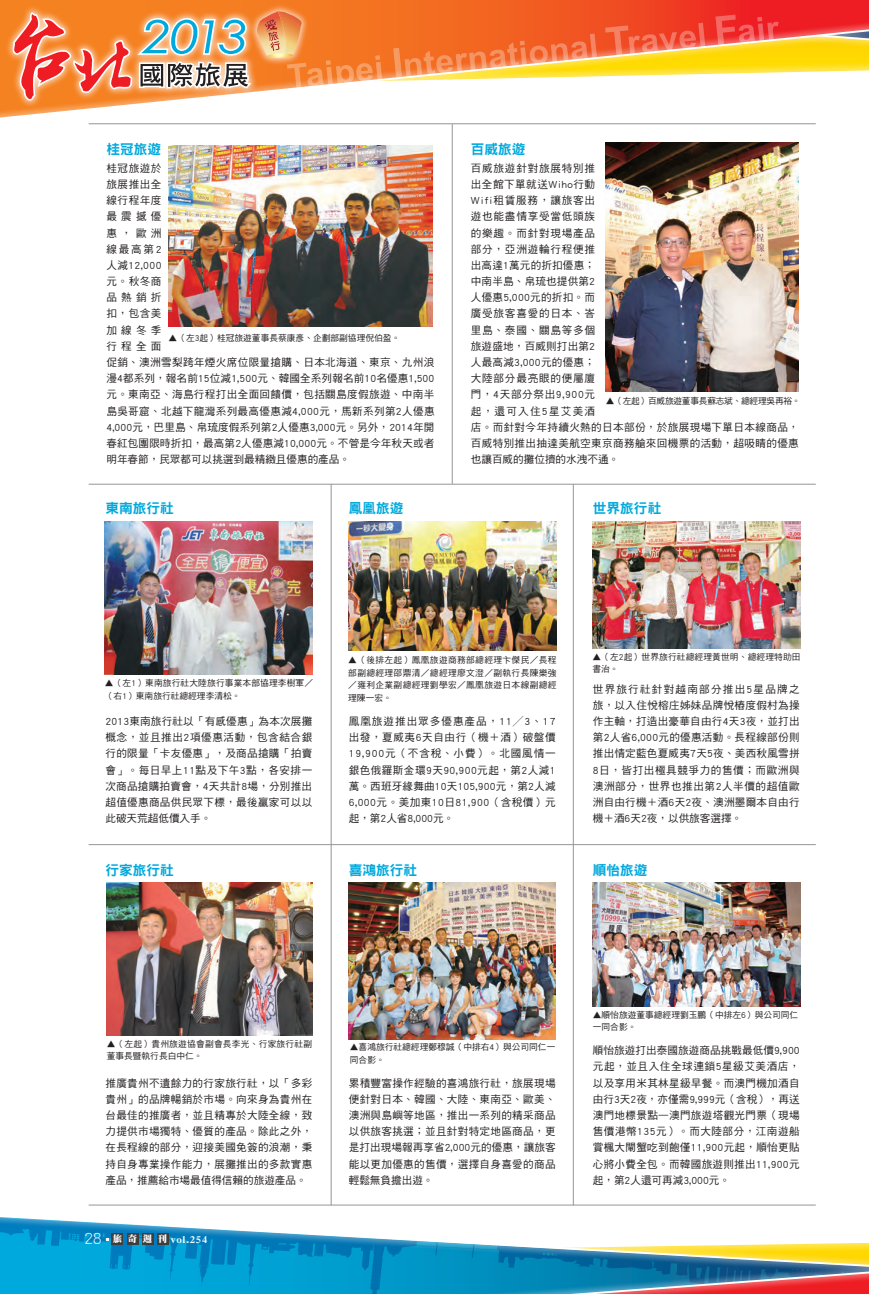
<style>
.page{position:relative;width:869px;height:1294px;background:#fff}
.page>*{position:absolute;margin:0;border:0;box-sizing:border-box;transform-origin:0 0}
.t1{font:16.62px "DF Hei Std W3";color:#fff}
.新表格標題_11{font:13.75px "DF Hei Std W9";color:#00a9dd}
.新表格內文{font:10.62px/16.1px "DF Hei Std W5";letter-spacing:.03em;color:#231f20;text-align:justify}
.t2{font:9.38px "DF Ya Song GB5 Std W9";letter-spacing:.1em;color:#fff}
.圖說{font:8.75px/12.5px "DF Hei Std W5";color:#231f20}
.圖說-2{font:8.75px/12.5px "DF Hei Std W5";letter-spacing:.025em;color:#231f20}
.圖說-3{font:8.75px "DF Hei Std W5";letter-spacing:-.03em;color:#231f20}
.s1{font-family:"DF Ming Std W12"}
</style>
<div class="page">
<hr style="left:89px;top:844px;width:726px;height:1px;background:#939598">
<hr style="left:89px;top:484px;width:726px;height:1px;background:#939598">
<hr style="left:331px;top:484px;width:1px;height:721px;background:#939598">
<hr style="left:572px;top:484px;width:1px;height:721px;background:#939598">
<hr style="left:451px;top:124px;width:1px;height:360px;background:#939598">
<img style="left:168px;top:145px;width:264px;height:182px">
<img style="left:105px;top:521px;width:208px;height:153px">
<img style="left:107px;top:882px;width:205px;height:153px">
<img style="left:348px;top:521px;width:208px;height:129px">
<img style="left:592px;top:521px;width:207px;height:127px">
<img style="left:605px;top:143px;width:193px;height:249px">
<img style="left:348px;top:882px;width:207px;height:157px">
<img style="left:592px;top:882px;width:208px;height:124px">
<div style="left:456px;top:1197px;width:412px;height:96px;background:#fff"></div>
<div style="left:0;top:0;width:868px;height:128px;background:#fff;opacity:.75"></div>
<svg style="left:0;top:0;width:868px;height:122px"></svg>
<div style="left:5px;top:4px;width:254px;height:104px;background:#fff;opacity:.75"></div>
<svg style="left:11px;top:0;width:857px;height:102px"></svg>
<svg style="left:0;top:1204px;width:868px;height:89px"></svg>
<div style="left:112px;top:1232px;width:11px;height:12px;background:#3e3e3f"></div>
<div style="left:127px;top:1232px;width:11px;height:12px;background:#3e3e3f"></div>
<div style="left:142px;top:1232px;width:11px;height:12px;background:#3e3e3f"></div>
<div style="left:157px;top:1232px;width:11px;height:12px;background:#3e3e3f"></div>
<p class="新表格標題_11" style="left:106px;top:142px;width:56px">桂冠旅遊</p>
<p class="新表格內文" style="left:106px;top:160px;width:329px;text-align:left">桂冠旅遊於<br>旅展推出全<br>線行程年度<br>最震撼優<br>惠，歐洲<br>線最高第2<br>人減12,000<br>元。秋冬商<br>品熱銷折<br>扣，包含美<br>加線冬季<br>行程全面<br>促銷、澳洲雪梨跨年煙火席位限量搶購、日本北海道、東京、九州浪漫4都系列，報名前15位減1,500元、韓國全系列報名前10名優惠1,500元。東南亞、海島行程打出全面回饋價，包括關島度假旅遊、中南半島吳哥窟、北越下龍灣系列最高優惠減4,000元，馬新系列第2人優惠<br>4,000元，巴里島、帛琉度假系列第2人優惠3,000元。另外，2014年開春紅包團限時折扣，最高第2人優惠減10,000元。不管是今年秋天或者明年春節，民眾都可以挑選到最精緻且優惠的產品。</p>
<p class="新表格標題_11" style="left:105px;top:501px;width:70px">東南旅行社</p>
<p class="圖說" style="left:168px;top:331px;width:233px">▲（左3起）桂冠旅遊董事長蔡康彥、企劃部副協理倪伯盈。</p>
<p class="新表格標題_11" style="left:348px;top:501px;width:56px">鳳凰旅遊</p>
<p class="新表格標題_11" style="left:470px;top:142px;width:56px">百威旅遊</p>
<p class="新表格內文" style="left:470px;top:160px;width:329px;text-align:left">百威旅遊針對旅展特別推<br>出全館下單就送Wiho行動<br>Wifi租賃服務，讓旅客出<br>遊也能盡情享受當低頭族<br>的樂趣。而針對現場產品<br>部分，亞洲遊輪行程便推<br>出高達1萬元的折扣優惠；<br>中南半島、帛琉也提供第2<br>人優惠5,000元的折扣。而<br>廣受旅客喜愛的日本、峇<br>里島、泰國、關島等多個<br>旅遊盛地，百威則打出第2<br>人最高減3,000元的優惠；<br>大陸部分最亮眼的便屬廈<br>門，4天部分祭出9,900元<br>起，還可入住5星艾美酒<br>店。而針對今年持續火熱的日本部份，於旅展現場下單日本線商品，百威特別推出抽達美航空東京商務艙來回機票的活動，超吸睛的優惠也讓百威的攤位擠的水洩不通。</p>
<p class="圖說-3" style="left:605px;top:395px;width:196px">▲（左起）百威旅遊董事長蘇志斌、總經理吳再裕。</p>
<p class="新表格標題_11" style="left:592px;top:501px;width:70px">世界旅行社</p>
<p class="圖說" style="left:105px;top:677px;width:210px">▲（左1）東南旅行社大陸旅行事業本部協理李樹軍／（右1）東南旅行社總經理李清松。</p>
<p class="新表格內文" style="left:105px;top:713px;width:208px">2013東南旅行社以「有感優惠」為本次展攤概念，並且推出2項優惠活動，包含結合銀行的限量「卡友優惠」，及商品搶購「拍賣會」。每日早上11點及下午3點，各安排一次商品搶購拍賣會，4天共計8場，分別推出超值優惠商品供民眾下標，最後贏家可以以此破天荒超低價入手。</p>
<p class="新表格標題_11" style="left:105px;top:862px;width:70px">行家旅行社</p>
<p class="圖說" style="left:348px;top:653px;width:210px;text-align:justify">▲（後排左起）鳳凰旅遊商務部總經理卞傑民／長程部副總經理邵鼎清／總經理廖文澄／副執行長陳樂強／雍利企業副總經理劉學宏／鳳凰旅遊日本線副總經理陳一宏。</p>
<p class="圖說" style="left:592px;top:650px;width:210px">▲（左2起）世界旅行社總經理黃世明、總經理特助田書治。</p>
<p class="新表格內文" style="left:592px;top:680px;width:208px">世界旅行社針對越南部分推出5星品牌之旅，以入住悅榕庄姊妹品牌悅樁度假村為操作主軸，打造出豪華自由行4天3夜，並打出第2人省6,000元的優惠活動。長程線部份則推出情定藍色夏威夷7天5夜、美西秋風雪拼8日，皆打出極具競爭力的售價；而歐洲與澳洲部分，世界也推出第2人半價的超值歐洲自由行機＋酒6天2夜、澳洲墨爾本自由行機＋酒6天2夜，以供旅客選擇。</p>
<p class="新表格內文" style="left:348px;top:713px;width:208px">鳳凰旅遊推出眾多優惠產品，11╱3、17出發，夏威夷6天自由行（機＋酒）破盤價19,900元（不含稅、小費）。北國風情一銀色俄羅斯金環9天90,900元起，第2人減1萬。西班牙緣舞曲10天105,900元，第2人減6,000元。美加東10日81,900（含稅價）元起，第2人省8,000元。</p>
<p class="新表格標題_11" style="left:348px;top:862px;width:70px">喜鴻旅行社</p>
<p class="新表格標題_11" style="left:592px;top:862px;width:56px">順怡旅遊</p>
<p class="圖說-2" style="left:107px;top:1037px;width:207px">▲（左起）貴州旅遊協會副會長李光、行家旅行社副董事長暨執行長白中仁。</p>
<p class="新表格內文" style="left:105px;top:1074px;width:208px">推廣貴州不遺餘力的行家旅行社，以「多彩貴州」的品牌暢銷於市場。向來身為貴州在台最佳的推廣者，並且精專於大陸全線，致力提供市場獨特、優質的產品。除此之外，在長程線的部分，迎接美國免簽的浪潮，秉持自身專業操作能力，展攤推出的多款實惠產品，推薦給市場最值得信賴的旅遊產品。</p>
<p class="t1" style="left:84px;top:1229px;width:19px">28</p>
<p class="t2" style="left:113px;top:1234px;width:96px"><span class="s1">旅 奇週 刊</span> vol.254</p>
<p class="圖說" style="left:350px;top:1040px;width:207px">▲喜鴻旅行社總經理鄭穆誠（中排右4）與公司同仁一同合影。</p>
<p class="新表格內文" style="left:348px;top:1074px;width:208px">累積豐富操作經驗的喜鴻旅行社，旅展現場便針對日本、韓國、大陸、東南亞、歐美、澳洲與島嶼等地區，推出一系列的精采商品以供旅客挑選；並且針對特定地區商品，更是打出現場報再享省2,000元的優惠，讓旅客能以更加優惠的售價，選擇自身喜愛的商品輕鬆無負擔出遊。</p>
<p class="圖說" style="left:592px;top:1008px;width:207px">▲順怡旅遊董事總經理劉玉鵬（中排左6）與公司同仁一同合影。</p>
<p class="新表格內文" style="left:592px;top:1042px;width:208px">順怡旅遊打出泰國旅遊商品挑戰最低價9,900元起，並且入住全球連鎖5星級艾美酒店，以及享用米其林星級早餐。而澳門機加酒自由行3天2夜，亦僅需9,999元（含稅），再送澳門地標景點—澳門旅遊塔觀光門票（現場售價港幣135元）。而大陸部分，江南遊船賞楓大閘蟹吃到飽僅11,900元起，順怡更貼心將小費全包。而韓國旅遊則推出11,900元起，第2人還可再減3,000元。</p>
</div>
